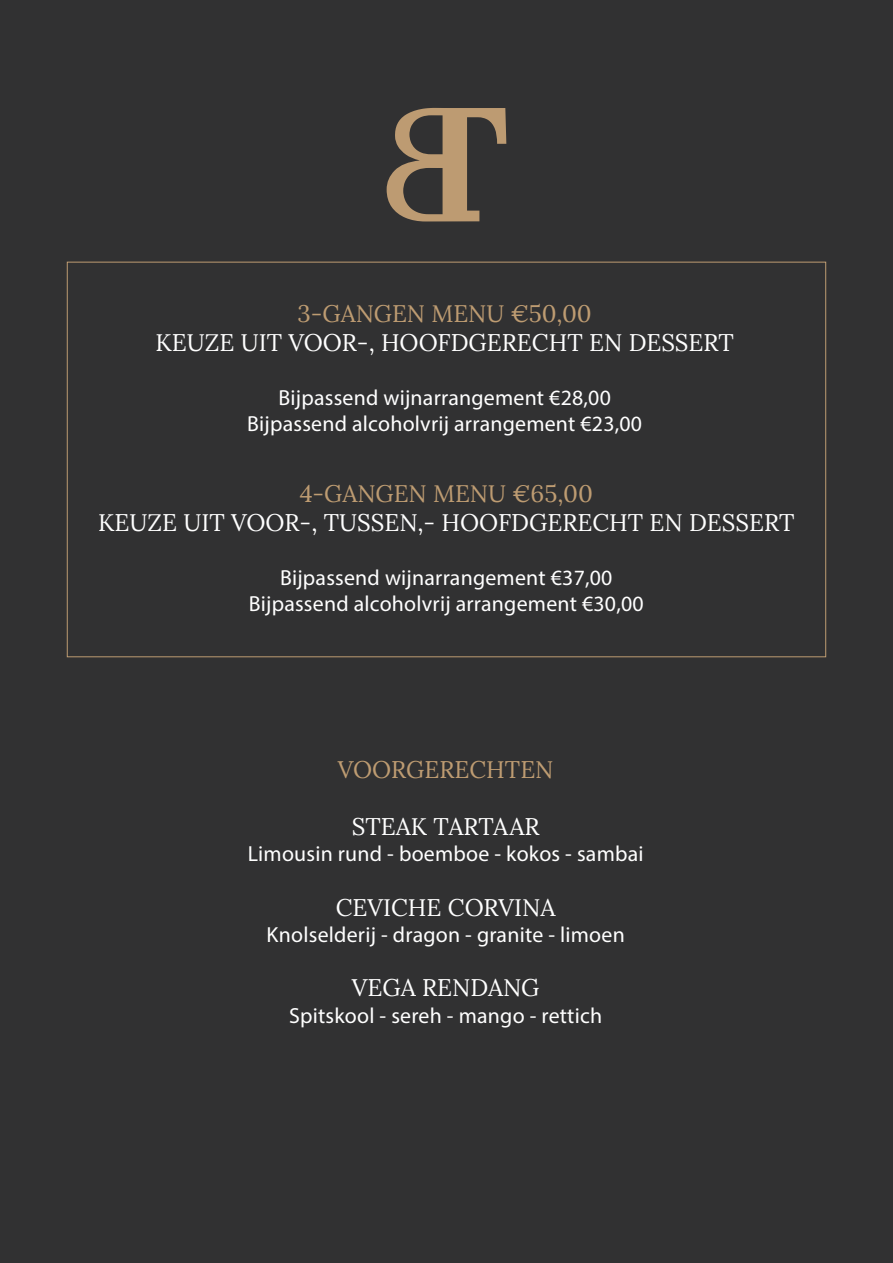
<style>
.page{position:relative;width:893px;height:1263px;background:#313132}
.page>*{position:absolute;margin:0;border:0;box-sizing:border-box;transform-origin:0 0}
.t1{font:24px "Lora";color:#fff}
.t2{font:24px "Lora";color:#be9c72}
.t3{font:23.85px "Lora";color:#be9c72}
.t4{font:21.9px/26.2px "Myriad Pro";letter-spacing:.01em;color:#fff;text-align:center}
</style>
<div class="page">
<svg style="left:387px;top:108px;width:119px;height:113px"></svg>
<p class="t3" style="left:298px;top:296px;width:296px">3-GANGEN MENU €50,00</p>
<p class="t1" style="left:155px;top:324px;width:580px">KEUZE UIT VOOR-, HOOFDGERECHT EN DESSERT</p>
<p class="t4" style="left:247px;top:384px;width:396px">Bijpassend wijnarrangement €28,00<br>Bijpassend alcoholvrij arrangement €23,00</p>
<p class="t3" style="left:300px;top:476px;width:295px">4-GANGEN MENU €65,00</p>
<p class="t1" style="left:98px;top:504px;width:698px">KEUZE UIT VOOR-, TUSSEN,- HOOFDGERECHT EN DESSERT</p>
<p class="t4" style="left:249px;top:564px;width:396px">Bijpassend wijnarrangement €37,00<br>Bijpassend alcoholvrij arrangement €30,00</p>
<p class="t2" style="left:338px;top:751px;width:217px">VOORGERECHTEN</p>
<p class="t1" style="left:352px;top:808px;width:189px">STEAK TARTAAR</p>
<p class="t4" style="left:248px;top:840px;width:397px">Limousin rund - boemboe - kokos - sambai</p>
<p class="t1" style="left:336px;top:889px;width:221px">CEVICHE CORVINA</p>
<p class="t4" style="left:267px;top:921px;width:360px">Knolselderij - dragon - granite - limoen</p>
<p class="t1" style="left:352px;top:970px;width:189px">VEGA RENDANG</p>
<p class="t4" style="left:289px;top:1002px;width:314px">Spitskool - sereh - mango - rettich</p>
</div>
